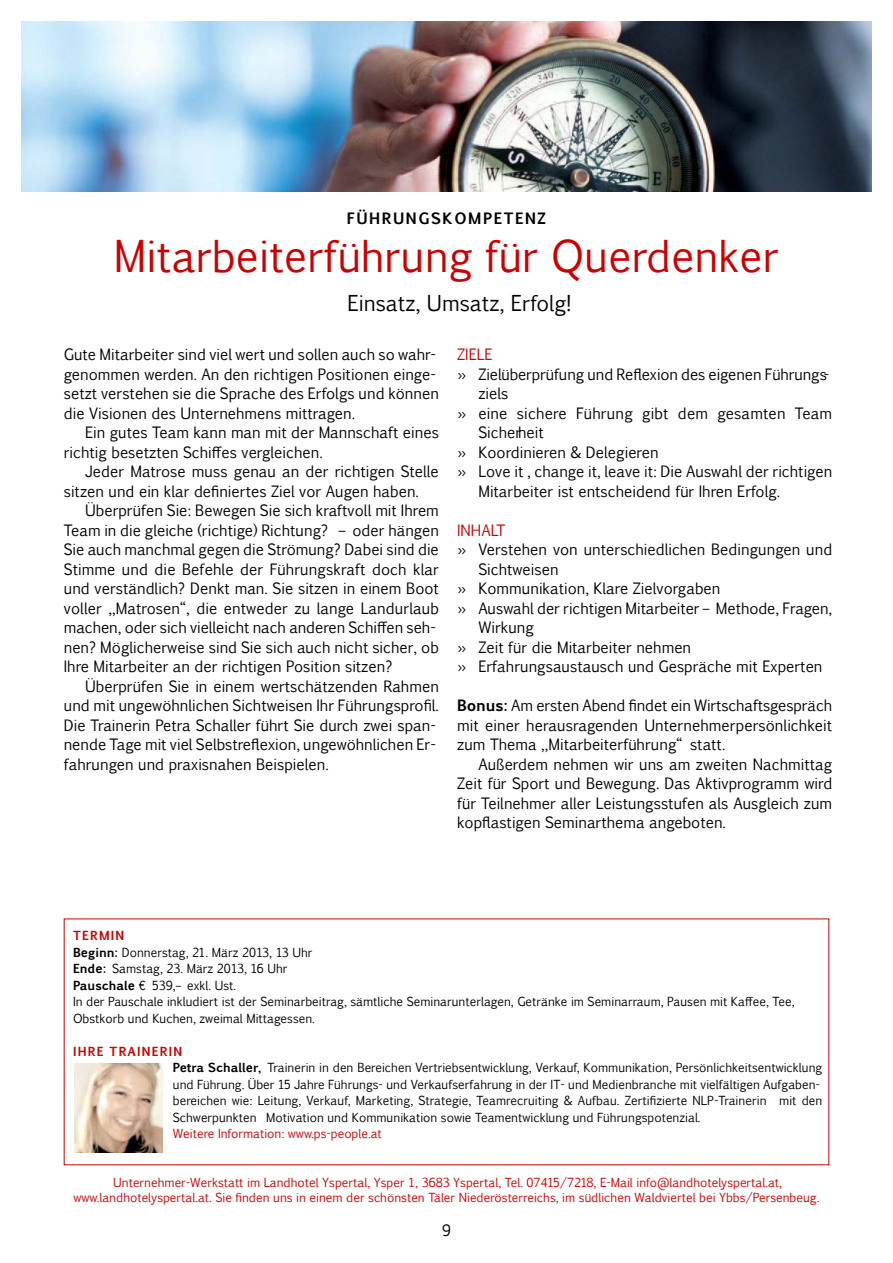
<style>
.page{position:relative;width:893px;height:1263px;background:#fff}
.page>*{position:absolute;margin:0;border:0;box-sizing:border-box;transform-origin:0 0}
.t1{font:42px "Pigiarniq";color:#c00}
.t2{font:21px "Pigiarniq";color:#000}
.t3{font:15px/19.5px "Pigiarniq";color:#000}
.t4{font:700 15px "Pigiarniq";letter-spacing:.1em;color:#000}
.t5{font:15px "Pigiarniq";color:#c00}
.t6{font:12px/16.5px "Pigiarniq";color:#000}
.t7{font:12px/14.4px "Pigiarniq";color:#c00;text-align:center}
.s1{font-weight:300}
.s2{font-weight:700}
.s3{font-weight:700;color:#c00}
</style>
<div class="page">
<img style="left:21px;top:21px;width:851px;height:170px">
<img style="left:74px;top:1063px;width:88px;height:89px">
<p class="t4" style="left:347px;top:211px;width:201px">FüHRUNgSKoMPETENZ</p>
<h1 class="t1" style="left:114px;top:237px;width:666px">Mitarbeiterführung für Querdenker</h1>
<h2 class="t2" style="left:347px;top:293px;width:225px">Einsatz, Umsatz, Erfolg!</h2>
<p class="t3" style="left:64px;top:346px;width:377px">Gute Mitarbeiter sind viel wert und sollen auch so wahr&shy;genommen werden. An den richtigen Positionen einge&shy;setzt verstehen sie die Sprache des Erfolgs und können die Visionen des Unternehmens mittragen.</p>
<p class="t3" style="left:64px;top:424px;width:377px;text-indent:21px">Ein gutes Team kann man mit der Mannschaft eines richtig besetzten Schiffes vergleichen.</p>
<p class="t3" style="left:64px;top:463px;width:377px;text-indent:21px">Jeder Matrose muss genau an der richtigen Stelle sitzen und ein klar definiertes ziel vor Augen haben.</p>
<p class="t3" style="left:64px;top:502px;width:377px;text-indent:21px">Überprüfen Sie: Bewegen Sie sich kraftvoll mit Ihrem Team in die gleiche (richtige) Richtung? – oder hängen Sie auch manchmal gegen die Strömung? Dabei sind die Stimme und die Befehle der Führungskraft doch klar und verständlich? Denkt man. Sie sitzen in einem Boot voller „Matrosen“, die entweder zu lange Landurlaub machen, oder sich vielleicht nach anderen Schiffen seh&shy;nen? Möglicherweise sind Sie sich auch nicht sicher, ob Ihre Mitarbeiter an der richtigen Position sitzen?</p>
<p class="t3" style="left:64px;top:678px;width:377px;text-indent:21px">Überprüfen Sie in einem wertschätzenden Rahmen und mit ungewöhnlichen Sichtweisen Ihr Führungsprofil.<br>Die Trainerin Petra Schaller führt Sie durch zwei span&shy;nende Tage mit viel Selbstreflexion, ungewöhnlichen Er&shy;fahrungen und praxisnahen Beispielen.</p>
<p class="t5" style="left:457px;top:347px;width:37px">zIELE</p>
<p class="t3" style="left:457px;top:366px;width:374px"><span class="s1">»</span> zielüberprüfung und Reflexion des eigenen Führungs-</p>
<p class="t3" style="left:478px;top:385px;width:32px">ziels</p>
<p class="t3" style="left:457px;top:405px;width:377px"><span class="s1">»</span> eine sichere Führung gibt dem gesamten Team</p>
<p class="t3" style="left:478px;top:424px;width:67px">Sicherheit</p>
<p class="t3" style="left:457px;top:444px;width:203px"><span class="s1">»</span> Koordinieren &amp; Delegieren</p>
<p class="t3" style="left:457px;top:463px;width:377px"><span class="s1">»</span> Love it , change it, leave it: Die Auswahl der richtigen</p>
<p class="t3" style="left:478px;top:483px;width:303px">Mitarbeiter ist entscheidend für Ihren Erfolg.</p>
<p class="t5" style="left:457px;top:523px;width:50px">INHALT</p>
<p class="t3" style="left:457px;top:541px;width:377px"><span class="s1">»</span> Verstehen von unterschiedlichen Bedingungen und</p>
<p class="t3" style="left:478px;top:561px;width:82px">Sichtweisen</p>
<p class="t3" style="left:457px;top:580px;width:265px"><span class="s1">»</span> Kommunikation, Klare zielvorgaben</p>
<p class="t3" style="left:457px;top:600px;width:377px"><span class="s1">»</span> Auswahl der richtigen Mitarbeiter – Methode, Fragen,</p>
<p class="t3" style="left:478px;top:619px;width:57px">Wirkung</p>
<p class="t3" style="left:457px;top:639px;width:236px"><span class="s1">»</span> zeit für die Mitarbeiter nehmen</p>
<p class="t3" style="left:457px;top:658px;width:367px"><span class="s1">»</span> Erfahrungsaustausch und Gespräche mit Experten</p>
<p class="t3" style="left:457px;top:697px;width:377px;text-align:justify"><span class="s2">Bonus:</span> Am ersten Abend findet ein Wirtschaftsgespräch mit einer herausragenden Unternehmerpersönlichkeit zum Thema „Mitarbeiterführung“ statt.</p>
<p class="t3" style="left:457px;top:756px;width:377px;text-align:justify;text-indent:21px">Außerdem nehmen wir uns am zweiten Nachmittag zeit für Sport und Bewegung. Das Aktivprogramm wird für Teilnehmer aller Leistungsstufen als Ausgleich zum kopflastigen Seminarthema angeboten.</p>
<p class="t6" style="left:73px;top:929px;width:723px"><span class="s3">TERMIN<br></span><span class="s2">Beginn:</span> Donnerstag, 21. März 2013, 13 Uhr<br><span class="s2">Ende:</span> Samstag, 23. März 2013, 16 Uhr<br><span class="s2">Pauschale</span> € 539,– exkl. Ust.<br>In der Pauschale inkludiert ist der Seminarbeitrag, sämtliche Seminarunterlagen, Getränke im Seminarraum, Pausen mit Kaffee, Tee, obstkorb und Kuchen, zweimal Mittagessen.</p>
<p class="t6" style="left:173px;top:1044px;width:651px;text-indent:-100px"><span class="s3">IHRE TRAINERIN<br></span><span class="s2">Petra Schaller,</span> Trainerin in den Bereichen Vertriebsentwicklung, Verkauf, Kommunikation, Persönlichkeitsentwicklung und Führung. Über 15 Jahre Führungs- und Verkaufserfahrung in der IT- und Medienbranche mit vielfältigen Aufgaben&shy;bereichen wie: Leitung, Verkauf, Marketing, Strategie, Teamrecruiting &amp; Aufbau. zertifizierte NLP-Trainerin mit den Schwerpunkten Motivation und Kommunikation sowie Teamentwicklung und Führungspotenzial.</p>
<p class="t7" style="left:173px;top:1128px;width:211px">Weitere Information: www.ps-people.at</p>
<p class="t7" style="left:73px;top:1176px;width:747px">Unternehmer-Werkstatt im Landhotel Yspertal, Ysper 1, 3683 Yspertal, Tel. 07415/7218, E-Mail info@landhotelyspertal.at, www.landhotelyspertal.at. Sie finden uns in einem der schönsten Täler Niederösterreichs, im südlichen Waldviertel bei Ybbs/Persenbeug.</p>
<p class="t3" style="left:442px;top:1222px;width:10px">9</p>
</div>
